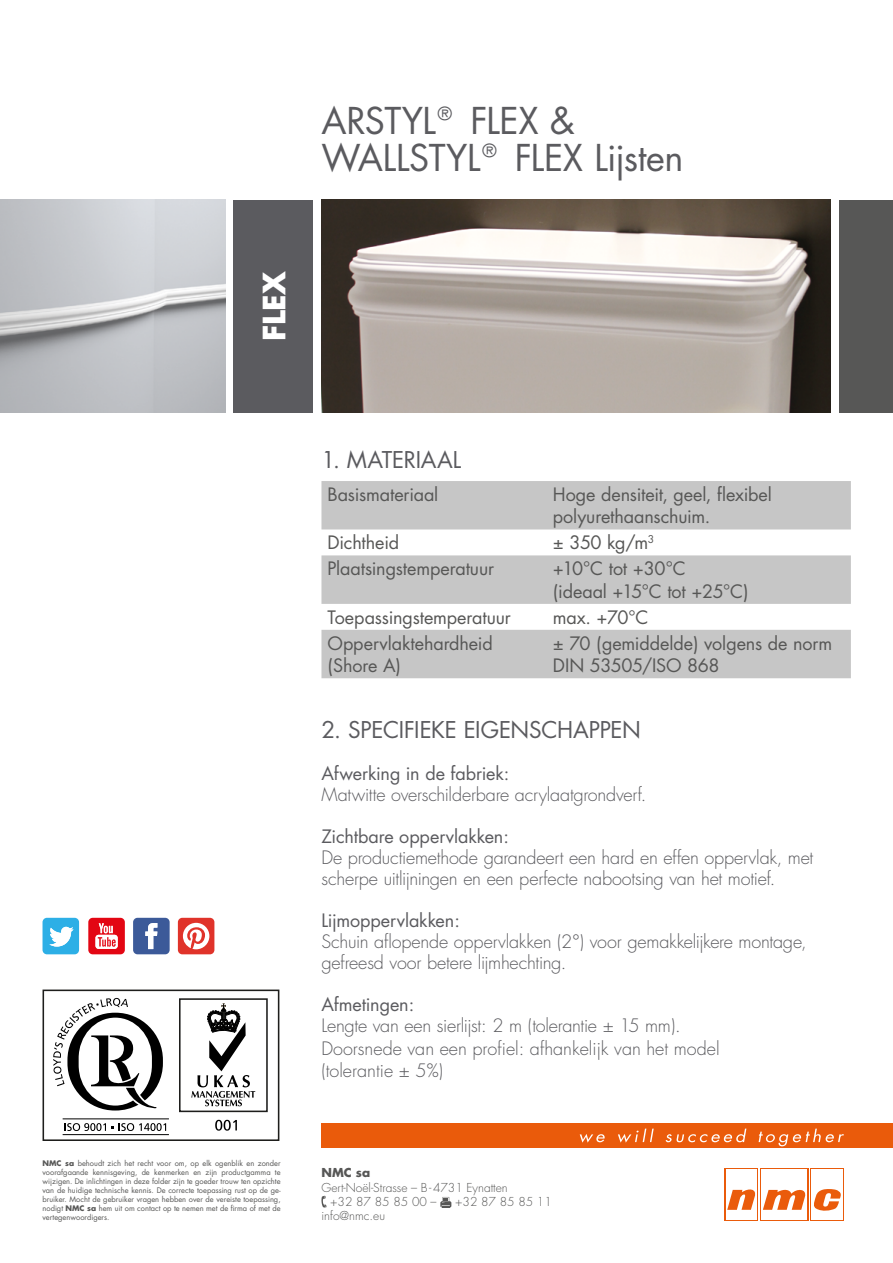
<style>
.page{position:relative;width:893px;height:1263px;background:#fff}
.page>*{position:absolute;margin:0;border:0;box-sizing:border-box;transform-origin:0 0}
.t1{font:36px/37.5px "Futura CE";letter-spacing:-.01em;color:#5b5b5f}
.t2{font:700 30px "Futura CE";color:#fff}
.t3{font:22.5px "Futura CE";letter-spacing:-.01em;color:#5b5b5f}
.t4{font:300 18px/21px "Futura CE";letter-spacing:-.01em;color:#5b5b5f}
.t5{font:18px/22.5px "Futura CE";letter-spacing:-.005em;color:#575756}
.t6{font:18px "Futura CE";letter-spacing:-.005em;color:#5b5b5f}
.t7{font:300 12px/14.4px "Futura CE";color:#575756}
.t8{font:700 12px "Futura CE";color:#575756}
.t9{font:7.5px/9px "Futura CE";color:#575756;text-align:justify}
.s1{font-weight:700}
</style>
<div class="page">
<div style="left:321px;top:1123px;width:572px;height:25px;background:#ea5b0b"></div>
<svg style="left:725px;top:1168px;width:33px;height:52px"></svg>
<svg style="left:760px;top:1168px;width:48px;height:52px"></svg>
<svg style="left:810px;top:1168px;width:34px;height:52px"></svg>
<div style="left:726px;top:1169px;width:31px;height:50px;background:#fff"></div>
<div style="left:761px;top:1169px;width:46px;height:50px;background:#fff"></div>
<div style="left:811px;top:1169px;width:32px;height:50px;background:#fff"></div>
<svg style="left:727px;top:1189px;width:29px;height:21px"></svg>
<svg style="left:763px;top:1189px;width:43px;height:21px"></svg>
<svg style="left:814px;top:1189px;width:27px;height:22px"></svg>
<svg style="left:580px;top:1134px;width:25px;height:8px"></svg>
<svg style="left:618px;top:1128px;width:36px;height:14px"></svg>
<svg style="left:666px;top:1128px;width:80px;height:14px"></svg>
<svg style="left:759px;top:1128px;width:85px;height:18px"></svg>
<svg style="left:321px;top:1196px;width:5px;height:11px"></svg>
<svg style="left:440px;top:1197px;width:11px;height:10px"></svg>
<svg style="left:43px;top:918px;width:36px;height:36px"></svg>
<svg style="left:133px;top:918px;width:37px;height:36px"></svg>
<svg style="left:88px;top:918px;width:37px;height:36px"></svg>
<div style="left:178px;top:918px;width:36px;height:36px;background:#e0332a;border-radius:4px"></div>
<svg style="left:183px;top:923px;width:26px;height:26px"></svg>
<svg style="left:321px;top:481px;width:530px;height:197px;fill:#c6c6c6"></svg>
<div style="left:234px;top:200px;width:79px;height:212px;background:#5b5b5f"></div>
<img style="left:321px;top:200px;width:509px;height:212px">
<img style="left:0;top:200px;width:225px;height:212px">
<div style="left:839px;top:200px;width:54px;height:212px;background:#575756"></div>
<svg style="left:43px;top:989px;width:236px;height:152px"></svg>
<h2 class="t2" style="left:252px;top:341px;width:72px;rotate:-90deg">FLEX</h2>
<h1 class="t1" style="left:321px;top:102px;width:364px">ARSTYL® FLEX &amp;<br>WALLSTYL® FLEX Lijsten</h1>
<p class="t9" style="left:43px;top:1159px;width:240px"><span class="s1">NMC sa</span> behoudt zich het recht voor om, op elk ogenblik en zonder voorafgaande kennisgeving, de kenmerken en zijn productgamma te wijzigen. De inlichtingen in deze folder zijn te goeder trouw ten opzichte van de huidige technische kennis. De correcte toepassing rust op de ge&shy;bruiker. Mocht de gebruiker vragen hebben over de vereiste toepassing, nodigt <span class="s1">NMC sa</span> hem uit om contact op te nemen met de firma of met de vertegenwoordigers.</p>
<h3 class="t3" style="left:321px;top:445px;width:141px">1. MATERIAAL</h3>
<h3 class="t5" style="left:327px;top:483px;width:112px">Basismateriaal</h3>
<h3 class="t5" style="left:553px;top:483px;width:221px">Hoge densiteit, geel, flexibel polyurethaanschuim.</h3>
<h3 class="t5" style="left:327px;top:532px;width:73px">Dichtheid</h3>
<h3 class="t5" style="left:553px;top:532px;width:103px">± 350 kg/m<sup>3</sup></h3>
<h3 class="t5" style="left:327px;top:558px;width:168px">Plaatsingstemperatuur</h3>
<h3 class="t5" style="left:553px;top:558px;width:197px">+10°C tot +30°C<br>(ideaal +15°C tot +25°C)</h3>
<h3 class="t5" style="left:327px;top:606px;width:185px">Toepassingstemperatuur</h3>
<h3 class="t5" style="left:553px;top:606px;width:97px">max. +70°C</h3>
<h3 class="t5" style="left:327px;top:632px;width:167px">Oppervlaktehardheid (Shore A)</h3>
<h3 class="t5" style="left:553px;top:632px;width:281px">± 70 (gemiddelde) volgens de norm<br>DIN 53505/ISO 868</h3>
<h3 class="t3" style="left:321px;top:715px;width:321px">2. SPECIFIEKE EIGENSCHAPPEN</h3>
<h3 class="t6" style="left:321px;top:762px;width:189px">Afwerking in de fabriek:</h3>
<h3 class="t4" style="left:321px;top:784px;width:326px">Matwitte overschilderbare acrylaatgrondverf.</h3>
<h3 class="t6" style="left:321px;top:825px;width:189px">Zichtbare oppervlakken:</h3>
<h3 class="t4" style="left:321px;top:847px;width:493px">De productiemethode garandeert een hard en effen oppervlak, met scherpe uitlijningen en een perfecte nabootsing van het motief.</h3>
<h3 class="t6" style="left:321px;top:909px;width:140px">Lijmoppervlakken:</h3>
<h3 class="t4" style="left:321px;top:931px;width:487px">Schuin aflopende oppervlakken (2°) voor gemakkelijkere montage, gefreesd voor betere lijmhechting.</h3>
<h3 class="t6" style="left:321px;top:993px;width:94px">Afmetingen:</h3>
<h3 class="t4" style="left:321px;top:1015px;width:400px;line-height:22.5px">Lengte van een sierlijst: 2 m (tolerantie ± 15 mm).<br>Doorsnede van een profiel: afhankelijk van het model (tolerantie ± 5%)</h3>
<h3 class="t8" style="left:321px;top:1164px;width:50px">NMC sa</h3>
<h3 class="t7" style="left:330px;top:1180px;width:179px;text-indent:-9px">Gert-Noël-Strasse – B-4731 Eynatten +32 87 85 85 00 –</h3>
<h3 class="t7" style="left:455px;top:1194px;width:98px">+32 87 85 85 11</h3>
<h3 class="t7" style="left:321px;top:1209px;width:65px">info@nmc.eu</h3>
</div>
